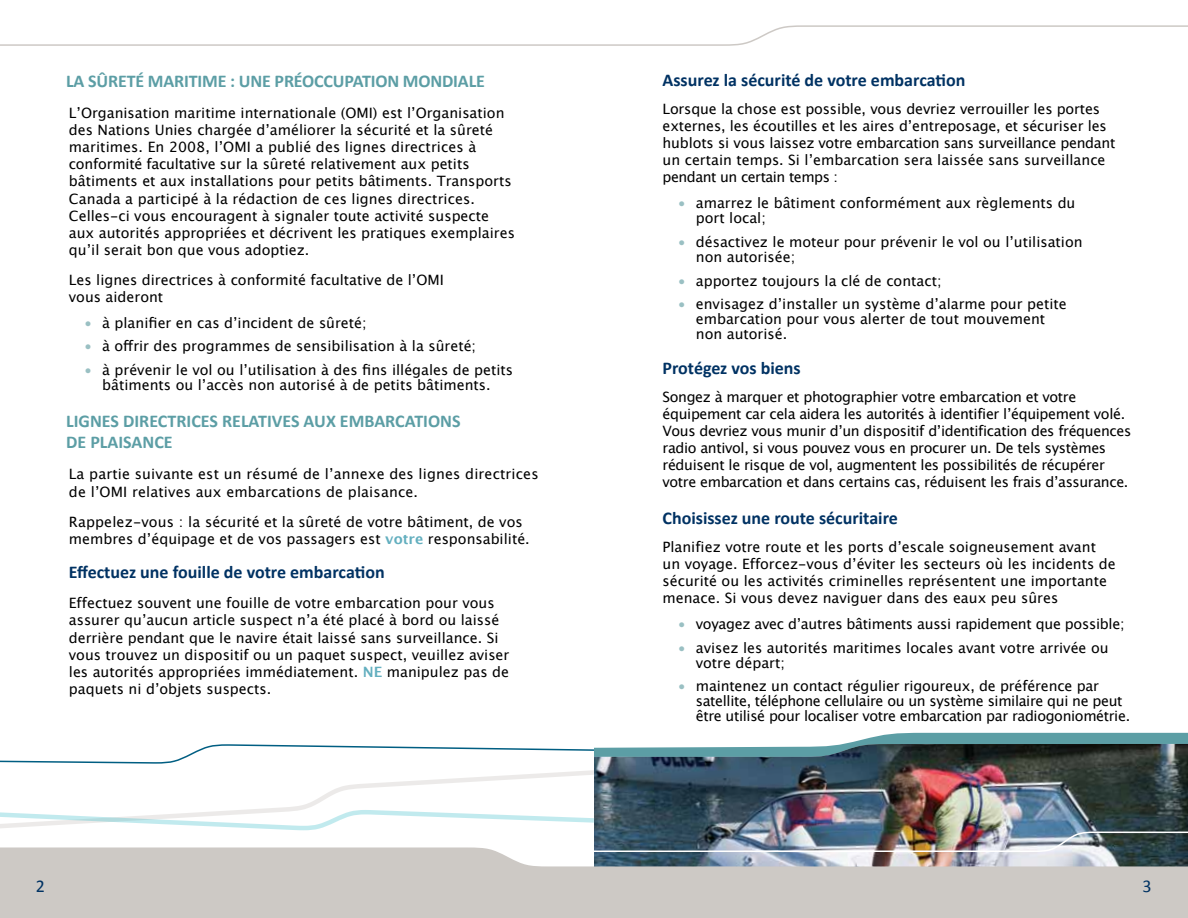
<style>
.page{position:relative;width:1188px;height:918px;background:#fff}
.page>*{position:absolute;margin:0;border:0;box-sizing:border-box;transform-origin:0 0}
.t1{font:700 18px "Calibri";color:#003263}
.t2{font:700 18px/21px "Calibri";letter-spacing:-.01em;color:#5c9ea5}
.t3{font:18px "Calibri";color:#003263}
.t4{font:14.25px/17.1px "Lucida Grande";color:#000}
.t5{font:14.25px/17.1px "Lucida Grande";letter-spacing:-.025em;color:#000}
.t6{font:14.25px "Lucida Grande";letter-spacing:-.02em;color:#000}
.s1{color:#9ac0c3}
.s2{font-weight:700;color:#63afbf}
</style>
<div class="page">
<svg style="left:843px;top:733px;width:345px;height:11px;fill:#5c9ea5"></svg>
<img style="left:594px;top:744px;width:594px;height:26px">
<svg style="left:0;top:853px;width:1188px;height:65px;fill:#cdc9c5"></svg>
<svg style="left:0;top:25px;width:1188px;height:21px"></svg>
<svg style="left:0;top:744px;width:594px;height:20px"></svg>
<img style="left:0;top:770px;width:1188px;height:83px">
<p class="t2" style="left:66px;top:70px;width:420px">LA SÛRETÉ MARITIME : UNE PRÉOCCUPATION MONDIALE</p>
<p class="t4" style="left:69px;top:105px;width:448px">L’Organisation maritime internationale (OMI) est l’Organisation des Nations Unies chargée d’améliorer la sécurité et la sûreté maritimes. En 2008, l’OMI a publié des lignes directrices à conformité facultative sur la sûreté relativement aux petits bâtiments et aux installations pour petits bâtiments. Transports Canada a participé à la rédaction de ces lignes directrices.<br>Celles-ci vous encouragent à signaler toute activité suspecte aux autorités appropriées et décrivent les pratiques exemplaires qu’il serait bon que vous adoptiez.</p>
<p class="t4" style="left:69px;top:271px;width:377px">Les lignes directrices à conformité facultative de l’OMI vous aideront</p>
<p class="t4" style="left:84px;top:314px;width:284px"><span class="s1">•</span> à planifier en cas d’incident de sûreté;</p>
<p class="t4" style="left:84px;top:338px;width:393px"><span class="s1">•</span> à offrir des programmes de sensibilisation à la sûreté;</p>
<p class="t4" style="left:84px;top:363px;width:431px;line-height:15px;text-align:center"><span class="s1">•</span> à prévenir le vol ou l’utilisation à des fins illégales de petits bâtiments ou l’accès non autorisé à de petits bâtiments.</p>
<p class="t2" style="left:66px;top:410px;width:396px">LIGNES DIRECTRICES RELATIVES AUX EMBARCATIONS<br>DE PLAISANCE</p>
<p class="t4" style="left:69px;top:466px;width:471px">La partie suivante est un résumé de l’annexe des lignes directrices de l’OMI relatives aux embarcations de plaisance.</p>
<p class="t4" style="left:69px;top:513px;width:462px">Rappelez-vous : la sécurité et la sûreté de votre bâtiment, de vos membres d’équipage et de vos passagers est <span class="s2">votre</span> responsabilité.</p>
<p class="t1" style="left:69px;top:561px;width:317px">Effectuez une fouille de votre embarcation</p>
<p class="t4" style="left:69px;top:595px;width:442px">Effectuez souvent une fouille de votre embarcation pour vous assurer qu’aucun article suspect n’a été placé à bord ou laissé derrière pendant que le navire était laissé sans surveillance. Si vous trouvez un dispositif ou un paquet suspect, veuillez aviser les autorités appropriées immédiatement. <span class="s2">NE</span> manipulez pas de paquets ni d’objets suspects.</p>
<p class="t1" style="left:663px;top:69px;width:304px">Assurez la sécurité de votre embarcation</p>
<p class="t4" style="left:663px;top:101px;width:454px">Lorsque la chose est possible, vous devriez verrouiller les portes externes, les écoutilles et les aires d’entreposage, et sécuriser les hublots si vous laissez votre embarcation sans surveillance pendant un certain temps. Si l’embarcation sera laissée sans surveillance pendant un certain temps :</p>
<p class="t4" style="left:696px;top:196px;width:381px;line-height:15px;text-indent:-18px"><span class="s1">•</span> amarrez le bâtiment conformément aux règlements du port local;</p>
<p class="t4" style="left:696px;top:234px;width:388px;line-height:15px;text-indent:-18px"><span class="s1">•</span> désactivez le moteur pour prévenir le vol ou l’utilisation non autorisée;</p>
<p class="t4" style="left:678px;top:272px;width:265px"><span class="s1">•</span> apportez toujours la clé de contact;</p>
<p class="t4" style="left:696px;top:297px;width:372px;line-height:15px;text-indent:-18px"><span class="s1">•</span> envisagez d’installer un système d’alarme pour petite embarcation pour vous alerter de tout mouvement non autorisé.</p>
<p class="t1" style="left:663px;top:357px;width:140px">Protégez vos biens</p>
<p class="t5" style="left:663px;top:388px;width:470px">Songez à marquer et photographier votre embarcation et votre équipement car cela aidera les autorités à identifier l’équipement volé.<br>Vous devriez vous munir d’un dispositif d’identification des fréquences radio antivol, si vous pouvez vous en procurer un. De tels systèmes réduisent le risque de vol, augmentent les possibilités de récupérer votre embarcation et dans certains cas, réduisent les frais d’assurance.</p>
<p class="t1" style="left:663px;top:507px;width:237px">Choisissez une route sécuritaire</p>
<p class="t4" style="left:663px;top:538px;width:455px">Planifiez votre route et les ports d’escale soigneusement avant un voyage. Efforcez-vous d’éviter les secteurs où les incidents de sécurité ou les activités criminelles représentent une importante menace. Si vous devez naviguer dans des eaux peu sûres</p>
<p class="t6" style="left:678px;top:616px;width:448px"><span class="s1">•</span> voyagez avec d’autres bâtiments aussi rapidement que possible;</p>
<p class="t4" style="left:696px;top:640px;width:414px;line-height:15px;text-indent:-18px"><span class="s1">•</span> avisez les autorités maritimes locales avant votre arrivée ou votre départ;</p>
<p class="t5" style="left:696px;top:679px;width:436px;line-height:15px;text-indent:-18px"><span class="s1">•</span> maintenez un contact régulier rigoureux, de préférence par satellite, téléphone cellulaire ou un système similaire qui ne peut être utilisé pour localiser votre embarcation par radiogoniométrie.</p>
<p class="t3" style="left:36px;top:874px;width:11px">2</p>
<p class="t3" style="left:1143px;top:874px;width:11px">3</p>
</div>
